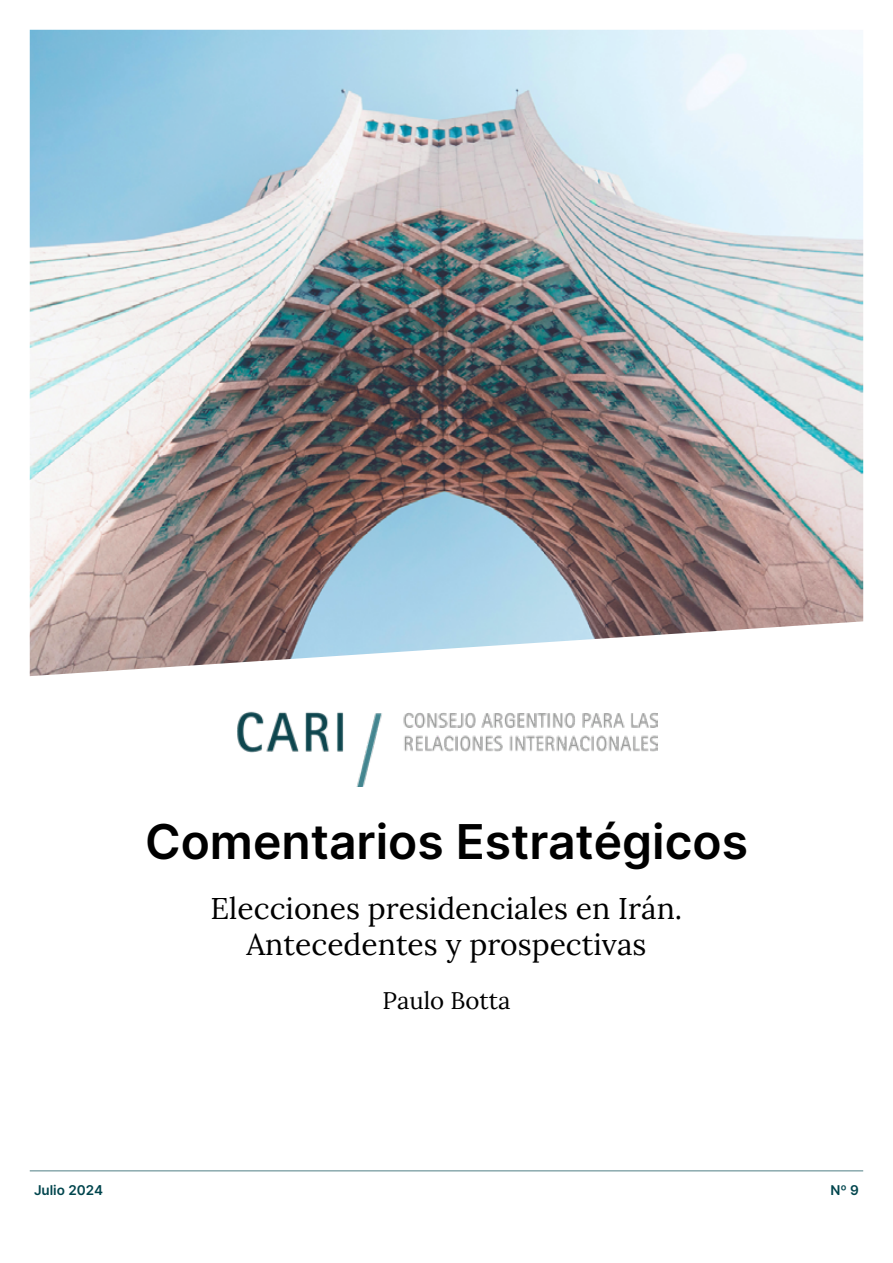
<style>
.page{position:relative;width:893px;height:1263px;background:#fff}
.page>*{position:absolute;margin:0;border:0;box-sizing:border-box;transform-origin:0 0}
.Serie{font:48px "Inter";color:#000}
.Titulo{font:30px/36px "Lora";color:#000;text-align:center}
.Autor_tapa{font:24px "Lora";color:#000}
.Texto_normal{font:13.5px "Inter";color:#00454d}
</style>
<div class="page">
<img style="left:30px;top:30px;width:833px;height:646px">
<img style="left:237px;top:711px;width:421px;height:76px">
<hr style="left:30px;top:1170px;width:833px;height:1px;background:#00454d">
<p class="Serie" style="left:145px;top:806px;width:604px">Comentarios Estratégicos</p>
<p class="Titulo" style="left:211px;top:888px;width:473px">Elecciones presidenciales en Irán.<br>Antecedentes y prospectivas</p>
<p class="Autor_tapa" style="left:382px;top:982px;width:130px">Paulo Botta</p>
<p class="Texto_normal" style="left:34px;top:1180px;width:71px">Julio 2024</p>
<p class="Texto_normal" style="left:830px;top:1180px;width:30px">Nº 9</p>
</div>
